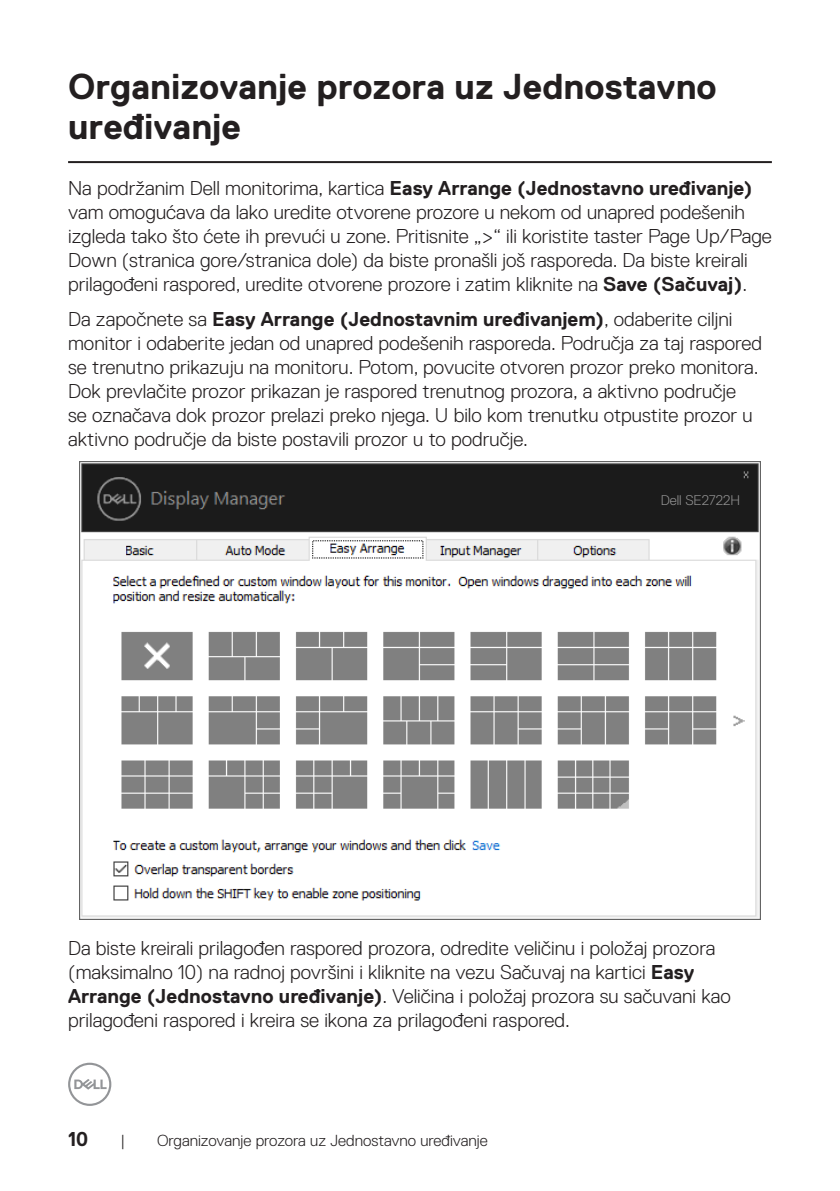
<style>
.page{position:relative;width:840px;height:1191px;background:#fff}
.page>*{position:absolute;margin:0;border:0;box-sizing:border-box;transform-origin:0 0}
.Head_1{font:700 36px/40px "Dell Replica";color:#231f20}
.Paragraph{font:300 20px/24px "Dell Replica";color:#231f20}
.t1{font:700 20px "Dell Replica";color:#231f20}
.t2{font:300 16px "Dell Replica";color:#231f20}
.t3{font:300 14px "Dell Replica";color:#939393}
.s1{font-weight:700}
</style>
<div class="page">
<svg style="left:68px;top:1062px;width:43px;height:44px"></svg>
<hr style="left:68px;top:161px;width:703px;height:2px;background:#231f20">
<img style="left:79px;top:461px;width:681px;height:459px">
<div style="left:630px;top:490px;width:109px;height:21px;background:#1b1b1b"></div>
<p class="Head_1" style="left:68px;top:66px;width:650px">Organizovanje prozora uz Jednostavno uređivanje</p>
<p class="Paragraph" style="left:68px;top:176px;width:705px">Na podržanim Dell monitorima, kartica <span class="s1">Easy Arrange (Jednostavno uređivanje) </span>vam omogućava da lako uredite otvorene prozore u nekom od unapred podešenih izgleda tako što ćete ih prevući u zone. Pritisnite „&gt;“ ili koristite taster Page Up/Page Down (stranica gore/stranica dole) da biste pronašli još rasporeda. Da biste kreirali prilagođeni raspored, uredite otvorene prozore i zatim kliknite na <span class="s1">Save (Sačuvaj)</span>.</p>
<p class="Paragraph" style="left:68px;top:307px;width:695px">Da započnete sa <span class="s1">Easy Arrange (Jednostavnim uređivanjem)</span>, odaberite ciljni monitor i odaberite jedan od unapred podešenih rasporeda. Područja za taj raspored se trenutno prikazuju na monitoru. Potom, povucite otvoren prozor preko monitora.<br>Dok prevlačite prozor prikazan je raspored trenutnog prozora, a aktivno područje<br>se označava dok prozor prelazi preko njega. U bilo kom trenutku otpustite prozor u aktivno područje da biste postavili prozor u to područje.</p>
<p class="t3" style="left:660px;top:492px;width:81px">Dell SE2722H</p>
<p class="Paragraph" style="left:68px;top:936px;width:663px">Da biste kreirali prilagođen raspored prozora, odredite veličinu i položaj prozora (maksimalno 10) na radnoj površini i kliknite na vezu Sačuvaj na kartici <span class="s1">Easy Arrange (Jednostavno uređivanje)</span>. Veličina i položaj prozora su sačuvani kao prilagođeni raspored i kreira se ikona za prilagođeni raspored.</p>
<p class="t1" style="left:68px;top:1127px;width:22px">10</p>
<p class="t2" style="left:120px;top:1131px;width:6px">|</p>
<p class="t2" style="left:157px;top:1131px;width:332px">Organizovanje prozora uz Jednostavno uređivanje</p>
</div>
